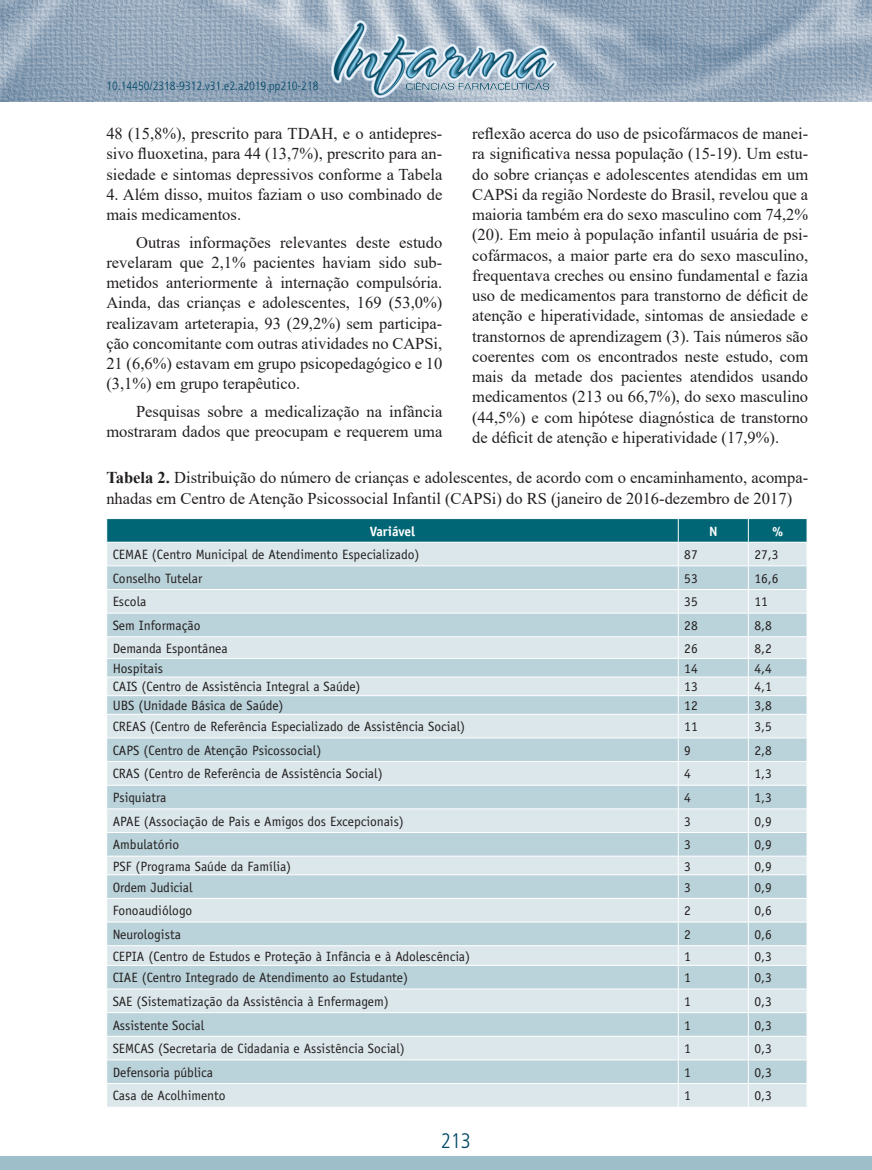
<style>
.page{position:relative;width:872px;height:1170px;background:#fff}
.page>*{position:absolute;margin:0;border:0;box-sizing:border-box;transform-origin:0 0}
.t1{font:300 condensed 21px "Frutiger";color:#004766}
.t2{font:16.5px/20.2px "Times New Roman";color:#231f20;text-align:justify}
.t3{font:13.5px "Officina Sans";color:#231f20}
.t4{font:700 13.5px "Officina Sans";color:#fff}
.t5{font:300 condensed 12px "Frutiger";color:#004766}
.s1{font-weight:700}
</style>
<div class="page">
<img style="left:0;top:0;width:872px;height:101px">
<div style="left:0;top:1155px;width:872px;height:14px;background:#9ebfc9"></div>
<img style="left:332px;top:20px;width:224px;height:77px">
<svg style="left:106px;top:518px;width:701px;height:588px;background:#c5d9df"></svg>
<p class="t5" style="left:106px;top:79px;width:214px">10.14450/2318-9312.v31.e2.a2019.pp210-218</p>
<p class="t2" style="left:472px;top:123px;width:337px">reflexão acerca do uso de psicofármacos de manei&shy;ra significativa nessa população (15-19). Um estu&shy;do sobre crianças e adolescentes atendidas em um CAPSi da região Nordeste do Brasil, revelou que a maioria também era do sexo masculino com 74,2% (20). Em meio à população infantil usuária de psi&shy;cofármacos, a maior parte era do sexo masculino, frequentava creches ou ensino fundamental e fazia uso de medicamentos para transtorno de déficit de atenção e hiperatividade, sintomas de ansiedade e transtornos de aprendizagem (3). Tais números são coerentes com os encontrados neste estudo, com mais da metade dos pacientes atendidos usando medicamentos (213 ou 66,7%), do sexo masculino (44,5%) e com hipótese diagnóstica de transtorno de déficit de atenção e hiperatividade (17,9%).</p>
<p class="t2" style="left:106px;top:467px;width:703px"><span class="s1">Tabela 2.</span> Distribuição do número de crianças e adolescentes, de acordo com o encaminhamento, acompa&shy;nhadas em Centro de Atenção Psicossocial Infantil (CAPSi) do RS (janeiro de 2016-dezembro de 2017)</p>
<p class="t4" style="left:370px;top:522px;width:47px">Variável</p>
<p class="t4" style="left:709px;top:522px;width:10px">N</p>
<p class="t4" style="left:772px;top:522px;width:13px">%</p>
<p class="t3" style="left:113px;top:546px;width:308px">CEMAE (Centro Municipal de Atendimento Especializado)</p>
<p class="t3" style="left:684px;top:546px;width:15px">87</p>
<p class="t3" style="left:754px;top:546px;width:26px">27,3</p>
<p class="t3" style="left:113px;top:570px;width:91px">Conselho Tutelar</p>
<p class="t3" style="left:684px;top:570px;width:15px">53</p>
<p class="t3" style="left:754px;top:570px;width:26px">16,6</p>
<p class="t3" style="left:113px;top:594px;width:35px">Escola</p>
<p class="t3" style="left:684px;top:594px;width:15px">35</p>
<p class="t3" style="left:754px;top:594px;width:15px">11</p>
<p class="t3" style="left:113px;top:617px;width:89px">Sem Informação</p>
<p class="t3" style="left:684px;top:617px;width:15px">28</p>
<p class="t3" style="left:754px;top:617px;width:19px">8,8</p>
<p class="t3" style="left:113px;top:640px;width:117px">Demanda Espontânea</p>
<p class="t3" style="left:684px;top:640px;width:15px">26</p>
<p class="t3" style="left:754px;top:640px;width:19px">8,2</p>
<p class="t3" style="left:113px;top:660px;width:52px">Hospitais</p>
<p class="t3" style="left:684px;top:660px;width:15px">14</p>
<p class="t3" style="left:754px;top:660px;width:19px">4,4</p>
<p class="t3" style="left:113px;top:679px;width:249px">CAIS (Centro de Assistência Integral a Saúde)</p>
<p class="t3" style="left:684px;top:679px;width:15px">13</p>
<p class="t3" style="left:754px;top:679px;width:19px">4,1</p>
<p class="t3" style="left:113px;top:697px;width:172px">UBS (Unidade Básica de Saúde)</p>
<p class="t3" style="left:684px;top:697px;width:15px">12</p>
<p class="t3" style="left:754px;top:697px;width:19px">3,8</p>
<p class="t3" style="left:113px;top:718px;width:354px">CREAS (Centro de Referência Especializado de Assistência Social)</p>
<p class="t3" style="left:684px;top:718px;width:15px">11</p>
<p class="t3" style="left:754px;top:718px;width:19px">3,5</p>
<p class="t3" style="left:113px;top:742px;width:210px">CAPS (Centro de Atenção Psicossocial)</p>
<p class="t3" style="left:684px;top:742px;width:8px">9</p>
<p class="t3" style="left:754px;top:742px;width:19px">2,8</p>
<p class="t3" style="left:113px;top:766px;width:271px">CRAS (Centro de Referência de Assistência Social)</p>
<p class="t3" style="left:684px;top:766px;width:8px">4</p>
<p class="t3" style="left:754px;top:766px;width:19px">1,3</p>
<p class="t3" style="left:113px;top:789px;width:55px">Psiquiatra</p>
<p class="t3" style="left:684px;top:789px;width:8px">4</p>
<p class="t3" style="left:754px;top:789px;width:19px">1,3</p>
<p class="t3" style="left:113px;top:813px;width:293px">APAE (Associação de Pais e Amigos dos Excepcionais)</p>
<p class="t3" style="left:684px;top:813px;width:8px">3</p>
<p class="t3" style="left:754px;top:813px;width:19px">0,9</p>
<p class="t3" style="left:113px;top:836px;width:68px">Ambulatório</p>
<p class="t3" style="left:684px;top:836px;width:8px">3</p>
<p class="t3" style="left:754px;top:836px;width:19px">0,9</p>
<p class="t3" style="left:113px;top:858px;width:180px">PSF (Programa Saúde da Família)</p>
<p class="t3" style="left:684px;top:858px;width:8px">3</p>
<p class="t3" style="left:754px;top:858px;width:19px">0,9</p>
<p class="t3" style="left:113px;top:879px;width:81px">Ordem Judicial</p>
<p class="t3" style="left:684px;top:879px;width:8px">3</p>
<p class="t3" style="left:754px;top:879px;width:19px">0,9</p>
<p class="t3" style="left:113px;top:902px;width:81px">Fonoaudiólogo</p>
<p class="t3" style="left:684px;top:902px;width:8px">2</p>
<p class="t3" style="left:754px;top:902px;width:19px">0,6</p>
<p class="t3" style="left:113px;top:926px;width:70px">Neurologista</p>
<p class="t3" style="left:684px;top:926px;width:8px">2</p>
<p class="t3" style="left:754px;top:926px;width:19px">0,6</p>
<p class="t3" style="left:113px;top:948px;width:359px">CEPIA (Centro de Estudos e Proteção à Infância e à Adolescência)</p>
<p class="t3" style="left:684px;top:948px;width:8px">1</p>
<p class="t3" style="left:754px;top:948px;width:19px">0,3</p>
<p class="t3" style="left:113px;top:969px;width:297px">CIAE (Centro Integrado de Atendimento ao Estudante)</p>
<p class="t3" style="left:684px;top:969px;width:8px">1</p>
<p class="t3" style="left:754px;top:969px;width:19px">0,3</p>
<p class="t3" style="left:113px;top:993px;width:278px">SAE (Sistematização da Assistência à Enfermagem)</p>
<p class="t3" style="left:684px;top:993px;width:8px">1</p>
<p class="t3" style="left:754px;top:993px;width:19px">0,3</p>
<p class="t3" style="left:113px;top:1016px;width:93px">Assistente Social</p>
<p class="t3" style="left:684px;top:1016px;width:8px">1</p>
<p class="t3" style="left:754px;top:1016px;width:19px">0,3</p>
<p class="t3" style="left:113px;top:1040px;width:294px">SEMCAS (Secretaria de Cidadania e Assistência Social)</p>
<p class="t3" style="left:684px;top:1040px;width:8px">1</p>
<p class="t3" style="left:754px;top:1040px;width:19px">0,3</p>
<p class="t3" style="left:113px;top:1064px;width:102px">Defensoria pública</p>
<p class="t3" style="left:684px;top:1064px;width:8px">1</p>
<p class="t3" style="left:754px;top:1064px;width:19px">0,3</p>
<p class="t3" style="left:113px;top:1087px;width:114px">Casa de Acolhimento</p>
<p class="t3" style="left:684px;top:1087px;width:8px">1</p>
<p class="t3" style="left:754px;top:1087px;width:19px">0,3</p>
<p class="t2" style="left:106px;top:123px;width:337px">48 (15,8%), prescrito para TDAH, e o antidepres&shy;sivo fluoxetina, para 44 (13,7%), prescrito para an&shy;siedade e sintomas depressivos conforme a Tabela</p>
<p class="t2" style="left:106px;top:184px;width:337px">4. Além disso, muitos faziam o uso combinado de mais medicamentos.</p>
<p class="t2" style="left:106px;top:231px;width:337px;text-indent:30px">Outras informações relevantes deste estudo revelaram que 2,1% pacientes haviam sido sub&shy;metidos anteriormente à internação compulsória.<br>Ainda, das crianças e adolescentes, 169 (53,0%) realizavam arteterapia, 93 (29,2%) sem participa&shy;ção concomitante com outras atividades no CAPSi, 21 (6,6%) estavam em grupo psicopedagógico e 10 (3,1%) em grupo terapêutico.</p>
<p class="t2" style="left:106px;top:400px;width:337px;text-align:right">Pesquisas sobre a medicalização na infância mostraram dados que preocupam e requerem uma</p>
<p class="t1" style="left:441px;top:1128px;width:32px">213</p>
</div>
